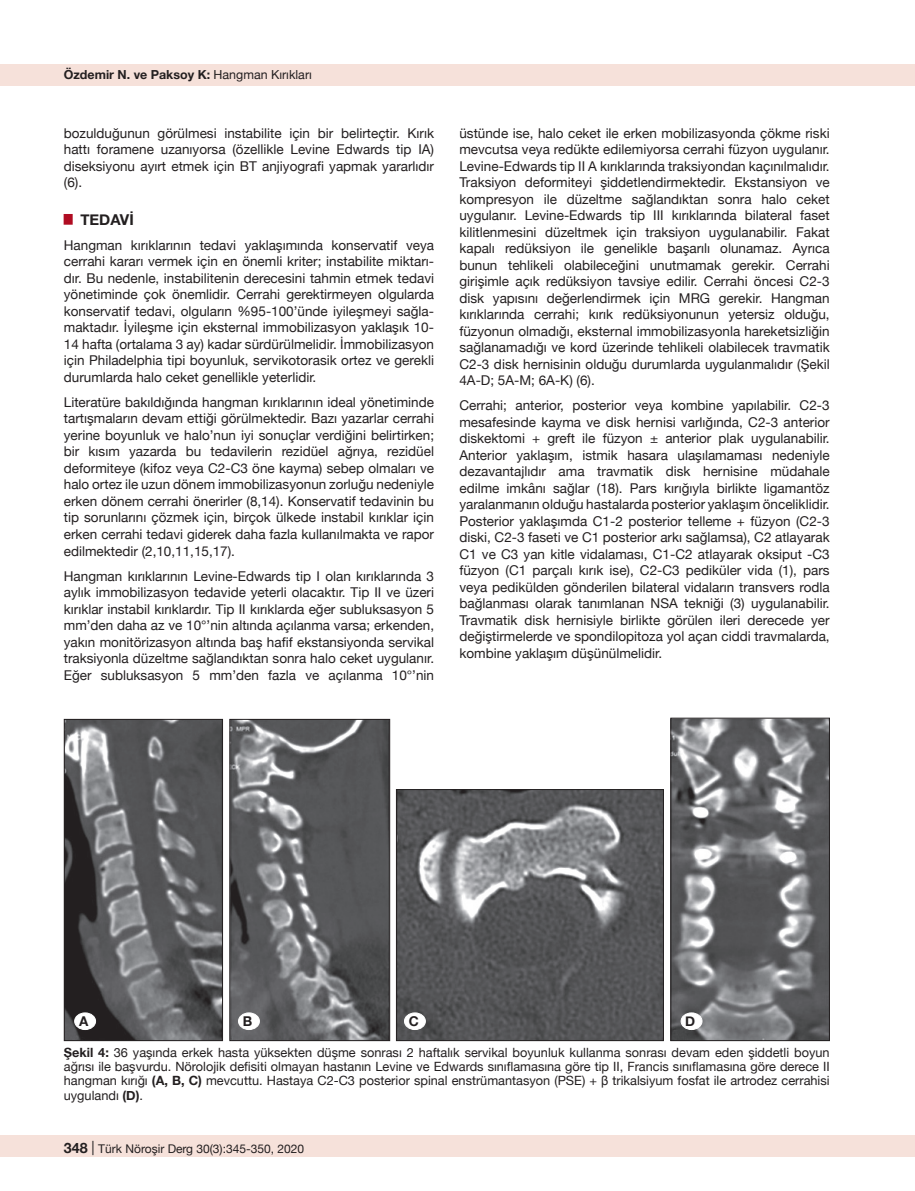
<style>
.page{position:relative;width:915px;height:1191px;background:#fff}
.page>*{position:absolute;margin:0;border:0;box-sizing:border-box;transform-origin:0 0}
.t1{font:700 15px "Helvetica Neue";color:#231f20}
.t2{font:13.5px/16.5px "Helvetica Neue";color:#231f20;text-align:justify}
.t3{font:700 13.5px "Helvetica Neue";color:#231f20}
.t4{font:12.75px/14.2px "Helvetica Neue";color:#231f20;text-align:justify}
.t5{font:700 12.45px "Helvetica Neue";color:#231f20}
.t6{font:12px "Helvetica Neue";color:#231f20}
.s1{font-weight:400}
.s2{font-weight:700}
.s3{font-weight:700;font-size:14.25px}
.s4{font-size:14.25px}
</style>
<div class="page">
<div style="left:0;top:1135px;width:914px;height:22px;background:#f6e1da"></div>
<div style="left:0;top:64px;width:914px;height:21px;background:#f6e1da"></div>
<img style="left:66px;top:721px;width:155px;height:318px">
<div style="left:64px;top:719px;width:159px;height:322px;border:1px solid #231f20"></div>
<img style="left:231px;top:721px;width:157px;height:318px">
<div style="left:229px;top:719px;width:161px;height:322px;border:1px solid #231f20"></div>
<img style="left:398px;top:791px;width:263px;height:248px">
<div style="left:396px;top:789px;width:267px;height:252px;border:1px solid #231f20"></div>
<img style="left:672px;top:720px;width:155px;height:319px">
<div style="left:670px;top:718px;width:159px;height:323px;border:1px solid #231f20"></div>
<div style="left:75px;top:1013px;width:20px;height:16px;background:#fff;border-radius:50%"></div>
<div style="left:74px;top:1012px;width:22px;height:17px;border:1px solid #fff;border-radius:50%"></div>
<div style="left:238px;top:1013px;width:21px;height:16px;background:#fff;border-radius:50%"></div>
<div style="left:238px;top:1012px;width:21px;height:17px;border:1px solid #fff;border-radius:50%"></div>
<div style="left:404px;top:1013px;width:21px;height:16px;background:#fff;border-radius:50%"></div>
<div style="left:404px;top:1012px;width:21px;height:17px;border:1px solid #fff;border-radius:50%"></div>
<div style="left:681px;top:1013px;width:20px;height:16px;background:#fff;border-radius:50%"></div>
<div style="left:680px;top:1012px;width:22px;height:17px;border:1px solid #fff;border-radius:50%"></div>
<p class="t5" style="left:64px;top:65px;width:249px">Özdemir N. ve Paksoy K: <span class="s1">Hangman Kırıkları</span></p>
<p class="t2" style="left:64px;top:125px;width:371px">bozulduğunun görülmesi instabilite için bir belirteçtir. Kırık hattı foramene uzanıyorsa (özellikle Levine Edwards tip IA) diseksiyonu ayırt etmek için BT anjiyografi yapmak yararlıdır (6).</p>
<p class="t1" style="left:64px;top:208px;width:69px"><sup>█</sup> TEDAVİ</p>
<p class="t2" style="left:64px;top:238px;width:371px">Hangman kırıklarının tedavi yaklaşımında konservatif veya cerrahi kararı vermek için en önemli kriter; instabilite miktarı&shy;dır. Bu nedenle, instabilitenin derecesini tahmin etmek tedavi yönetiminde çok önemlidir. Cerrahi gerektirmeyen olgularda konservatif tedavi, olguların %95-100’ünde iyileşmeyi sağla&shy;maktadır. İyileşme için eksternal immobilizasyon yaklaşık 10- 14 hafta (ortalama 3 ay) kadar sürdürülmelidir. İmmobilizasyon için Philadelphia tipi boyunluk, servikotorasik ortez ve gerekli durumlarda halo ceket genellikle yeterlidir.</p>
<p class="t2" style="left:64px;top:395px;width:371px">Literatüre bakıldığında hangman kırıklarının ideal yönetiminde tartışmaların devam ettiği görülmektedir. Bazı yazarlar cerrahi yerine boyunluk ve halo’nun iyi sonuçlar verdiğini belirtirken; bir kısım yazarda bu tedavilerin rezidüel ağrıya, rezidüel deformiteye (kifoz veya C2-C3 öne kayma) sebep olmaları ve halo ortez ile uzun dönem immobilizasyonun zorluğu nedeniyle erken dönem cerrahi önerirler (8,14). Konservatif tedavinin bu tip sorunlarını çözmek için, birçok ülkede instabil kırıklar için erken cerrahi tedavi giderek daha fazla kullanılmakta ve rapor edilmektedir (2,10,11,15,17).</p>
<p class="t2" style="left:64px;top:568px;width:371px">Hangman kırıklarının Levine-Edwards tip I olan kırıklarında 3 aylık immobilizasyon tedavide yeterli olacaktır. Tip II ve üzeri kırıklar instabil kırıklardır. Tip II kırıklarda eğer subluksasyon 5 mm’den daha az ve 10°’nin altında açılanma varsa; erkenden, yakın monitörizasyon altında baş hafif ekstansiyonda servikal traksiyonla düzeltme sağlandıktan sonra halo ceket uygulanır.<br>Eğer subluksasyon 5 mm’den fazla ve açılanma 10°’nin</p>
<p class="t2" style="left:459px;top:125px;width:371px">üstünde ise, halo ceket ile erken mobilizasyonda çökme riski mevcutsa veya redükte edilemiyorsa cerrahi füzyon uygulanır.<br>Levine-Edwards tip II A kırıklarında traksiyondan kaçınılmalıdır.<br>Traksiyon deformiteyi şiddetlendirmektedir. Ekstansiyon ve kompresyon ile düzeltme sağlandıktan sonra halo ceket uygulanır. Levine-Edwards tip III kırıklarında bilateral faset kilitlenmesini düzeltmek için traksiyon uygulanabilir. Fakat kapalı redüksiyon ile genelikle başarılı olunamaz. Ayrıca bunun tehlikeli olabileceğini unutmamak gerekir. Cerrahi girişimle açık redüksiyon tavsiye edilir. Cerrahi öncesi C2-3 disk yapısını değerlendirmek için MRG gerekir. Hangman kırıklarında cerrahi; kırık redüksiyonunun yetersiz olduğu, füzyonun olmadığı, eksternal immobilizasyonla hareketsizliğin sağlanamadığı ve kord üzerinde tehlikeli olabilecek travmatik C2-3 disk hernisinin olduğu durumlarda uygulanmalıdır (Şekil 4A-D; 5A-M; 6A-K) (6).</p>
<p class="t2" style="left:459px;top:398px;width:371px">Cerrahi; anterior, posterior veya kombine yapılabilir. C2-3 mesafesinde kayma ve disk hernisi varlığında, C2-3 anterior diskektomi + greft ile füzyon ± anterior plak uygulanabilir.<br>Anterior yaklaşım, istmik hasara ulaşılamaması nedeniyle dezavantajlıdır ama travmatik disk hernisine müdahale edilme imkânı sağlar (18). Pars kırığıyla birlikte ligamantöz yaralanmanın olduğu hastalarda posterior yaklaşım önceliklidir.<br>Posterior yaklaşımda C1-2 posterior telleme + füzyon (C2-3 diski, C2-3 faseti ve C1 posterior arkı sağlamsa), C2 atlayarak C1 ve C3 yan kitle vidalaması, C1-C2 atlayarak oksiput -C3 füzyon (C1 parçalı kırık ise), C2-C3 pediküler vida (1), pars veya pedikülden gönderilen bilateral vidaların transvers rodla bağlanması olarak tanımlanan NSA tekniği (3) uygulanabilir.<br>Travmatik disk hernisiyle birlikte görülen ileri derecede yer değiştirmelerde ve spondilopitoza yol açan ciddi travmalarda, kombine yaklaşım düşünülmelidir.</p>
<p class="t3" style="left:79px;top:1010px;width:11px">A</p>
<p class="t3" style="left:243px;top:1010px;width:11px">B</p>
<p class="t3" style="left:408px;top:1010px;width:12px">C</p>
<p class="t3" style="left:685px;top:1010px;width:12px">D</p>
<p class="t4" style="left:64px;top:1046px;width:767px"><span class="s2">Şekil 4:</span> 36 yaşında erkek hasta yüksekten düşme sonrası 2 haftalık servikal boyunluk kullanma sonrası devam eden şiddetli boyun ağrısı ile başvurdu. Nörolojik defisiti olmayan hastanın Levine ve Edwards sınıflamasına göre tip II, Francis sınıflamasına göre derece II hangman kırığı <span class="s2">(A, B, C)</span> mevcuttu. Hastaya C2-C3 posterior spinal enstrümantasyon (PSE) + β trikalsiyum fosfat ile artrodez cerrahisi uygulandı <span class="s2">(D)</span>.</p>
<p class="t6" style="left:63px;top:1140px;width:242px"><span class="s3">348</span> <span class="s4">|</span> Türk Nöroşir Derg 30(3):345-350, 2020</p>
</div>
